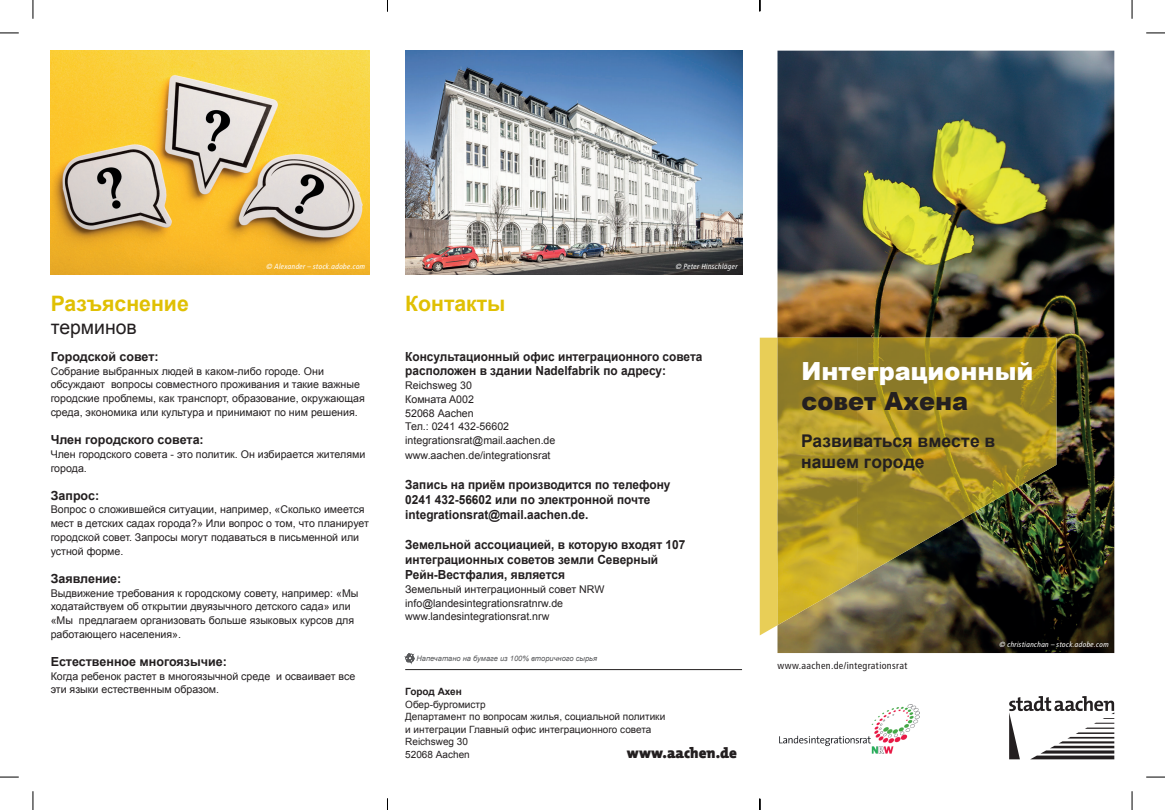
<style>
.page{position:relative;width:1165px;height:810px;background:#fff}
.page>*{position:absolute;margin:0;border:0;box-sizing:border-box;transform-origin:0 0}
.t1{font:900 25px "Arial";color:#fff;scale:.96 1}
.t2{font:900 25px "Arial";color:#231f20;scale:.96 1}
.t3{font:700 21.25px "Arial";color:#e0c003}
.t4{font:19.38px "Arial";color:#231f20}
.t5{font:700 17.5px/21.2px "Arial";letter-spacing:.005em;color:#231f20}
.t6{font:900 15px "The Mix";color:#231f20}
.t7{font:700 12.5px/15px "Arial";color:#231f20;scale:.95 1}
.t8{font:700 12.5px "Arial";color:#231f20}
.t9{font:10.62px/13.8px "Arial";color:#231f20}
.t10{font:10px/12.5px "Arial";color:#231f20}
.t11{font:10px "Transit Pro";color:#231f20}
.t12{font:700 10px "Arial";color:#231f20}
.t13{font:italic 7.5px "Transit Pro";color:#fff}
.t14{font:italic 7.5px "Arial";color:#57585a}
</style>
<div class="page">
<img style="left:51px;top:51px;width:319px;height:224px">
<img style="left:777px;top:51px;width:337px;height:602px">
<svg style="left:759px;top:338px;width:18px;height:297px;background:#e9d060"></svg>
<img style="left:857px;top:338px;width:199px;height:164px">
<img style="left:777px;top:338px;width:80px;height:287px">
<img style="left:857px;top:502px;width:134px;height:41px">
<img style="left:857px;top:543px;width:63px;height:36px">
<svg style="left:1009px;top:696px;width:105px;height:63px"></svg>
<hr style="left:405px;top:669px;width:337px;height:1px;background:#231f20">
<svg style="left:405px;top:654px;width:9px;height:10px"></svg>
<img style="left:405px;top:51px;width:337px;height:224px">
<img style="left:779px;top:704px;width:140px;height:50px">
<svg style="left:0;top:32px;width:19px;height:2px"></svg>
<svg style="left:1146px;top:32px;width:18px;height:2px"></svg>
<svg style="left:0;top:776px;width:19px;height:2px"></svg>
<svg style="left:1146px;top:776px;width:18px;height:2px"></svg>
<svg style="left:32px;top:0;width:2px;height:19px"></svg>
<svg style="left:32px;top:791px;width:2px;height:19px"></svg>
<svg style="left:1131px;top:0;width:1px;height:19px"></svg>
<svg style="left:1131px;top:791px;width:1px;height:19px"></svg>
<h2 class="t3" style="left:51px;top:289px;width:140px">Разъяснение</h2>
<h3 class="t4" style="left:51px;top:314px;width:88px">терминов</h3>
<p class="t13" style="left:266px;top:262px;width:101px">© Alexander – stock.adobe.com</p>
<p class="t8" style="left:51px;top:348px;width:109px">Городской совет:</p>
<p class="t9" style="left:51px;top:364px;width:315px">Собрание выбранных людей в каком-либо городе. Они обсуждают вопросы совместного проживания и такие важные городские проблемы, как транспорт, образование, окружающая среда, экономика или культура и принимают по ним решения.</p>
<p class="t8" style="left:51px;top:431px;width:155px">Член городского совета:</p>
<p class="t9" style="left:51px;top:447px;width:316px">Член городского совета - это политик. Он избирается жителями города.</p>
<p class="t8" style="left:51px;top:487px;width:50px">Запрос:</p>
<p class="t9" style="left:51px;top:503px;width:320px">Вопрос о сложившейся ситуации, например, «Сколько имеется мест в детских садах города?» Или вопрос о том, что планирует городской совет. Запросы могут подаваться в письменной или устной форме.</p>
<p class="t8" style="left:51px;top:570px;width:72px">Заявление:</p>
<p class="t9" style="left:51px;top:586px;width:309px">Выдвижение требования к городскому совету, например: «Мы ходатайствуем об открытии двуязычного детского сада» или «Мы предлагаем организовать больше языковых курсов для работающего населения».</p>
<p class="t8" style="left:51px;top:653px;width:178px">Естественное многоязычие:</p>
<p class="t9" style="left:51px;top:669px;width:306px">Когда ребенок растет в многоязычной среде и осваивает все эти языки естественным образом.</p>
<h2 class="t3" style="left:405px;top:289px;width:102px">Контакты</h2>
<p class="t13" style="left:675px;top:262px;width:64px">© Peter Hinschläger</p>
<p class="t7" style="left:405px;top:350px;width:314px;line-height:14.4px">Консультационный офис интеграционного совета расположен в здании Nadelfabrik по адресу:</p>
<p class="t9" style="left:405px;top:379px;width:152px">Reichsweg 30<br>Комната A002<br>52068 Аachen<br>Тел.: 0241 432-56602 integrationsrat@mail.aachen.de</p>
<p class="t9" style="left:405px;top:449px;width:147px">www.aachen.de/integrationsrat</p>
<p class="t7" style="left:405px;top:478px;width:281px">Запись на приём производится по телефону<br>0241 432-56602 или по электронной почте integrationsrat@mail.aachen.de.</p>
<p class="t7" style="left:405px;top:538px;width:296px">Земельной ассоциацией, в которую входят 107 интеграционных советов земли Северный<br>Рейн-Вестфалия, является</p>
<p class="t9" style="left:405px;top:582px;width:201px">Земельный интеграционный совет NRW info@landesintegrationsratnrw.de www.landesintegrationsrat.nrw</p>
<p class="t14" style="left:416px;top:654px;width:182px">Напечатано на бумаге из 100% вторичного сырья</p>
<p class="t12" style="left:405px;top:685px;width:58px">Город Ахен</p>
<p class="t10" style="left:405px;top:698px;width:261px">Обер-бургомистр<br>Департамент по вопросам жилья, социальной политики и интеграции Главный офис интеграционного совета<br>Reichsweg 30<br>52068 Ааchen</p>
<h3 class="t6" style="left:627px;top:741px;width:112px">www.aachen.de</h3>
<h1 class="t1" style="left:801px;top:353px;width:243px">Интеграционный</h1>
<h1 class="t2" style="left:801px;top:383px;width:175px">совет Ахена</h1>
<h3 class="t5" style="left:801px;top:431px;width:196px">Развиваться вместе в нашем городе</h3>
<p class="t11" style="left:777px;top:659px;width:132px">www.aachen.de/integrationsrat</p>
<p class="t13" style="left:998px;top:640px;width:111px">© christianchan – stock.adobe.com</p>
</div>
